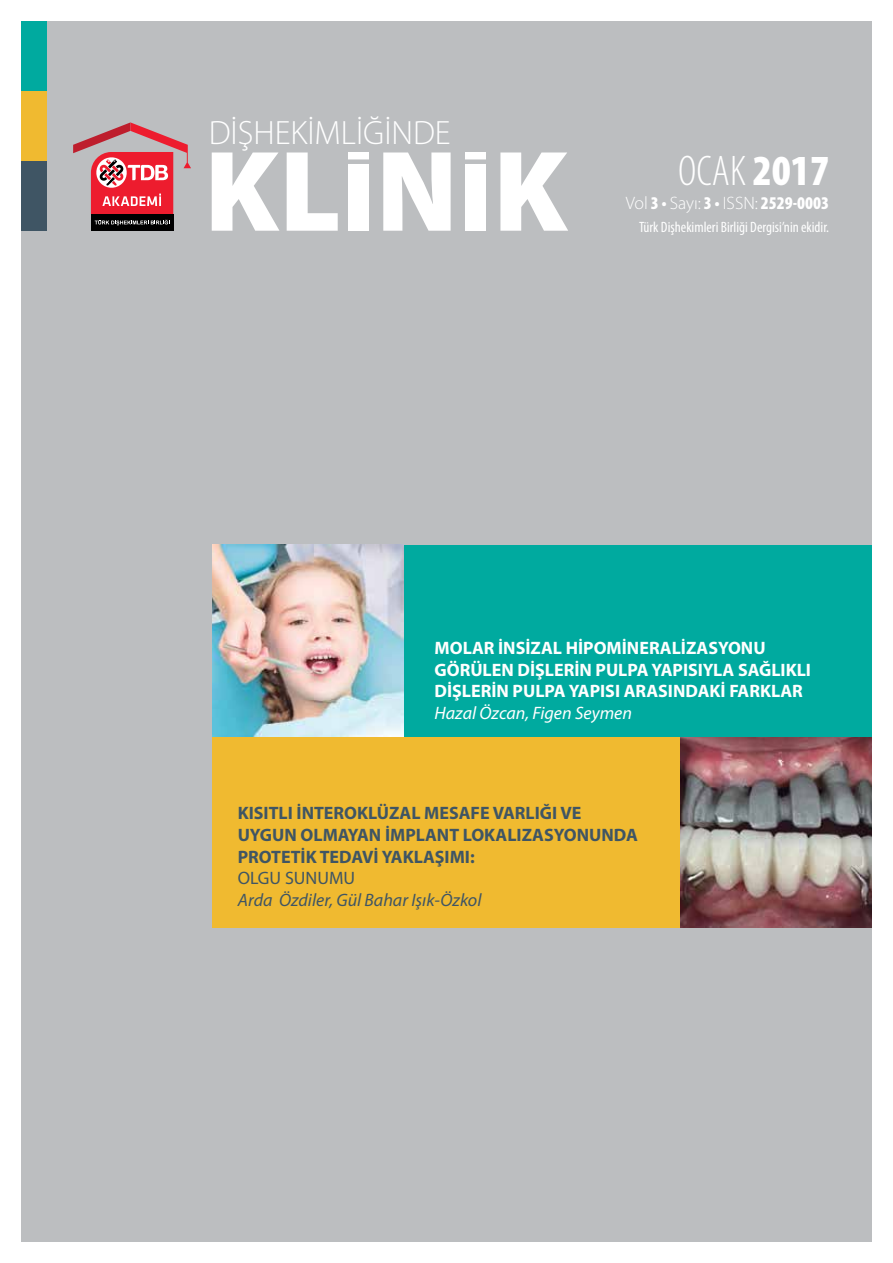
<style>
.page{position:relative;width:893px;height:1263px;background:#fff}
.page>*{position:absolute;margin:0;border:0;box-sizing:border-box;transform-origin:0 0}
.t1{font:900 115.95px "Myriad Pro";color:#fff}
.t2{font:300 condensed 43.05px "Myriad Pro";color:#fff}
.t3{font:300 33.9px "Myriad Pro";color:#fff}
.t4{font:700 18px/21.6px "Myriad Pro";color:#3f5564}
.t5{font:700 18px/21.6px "Myriad Pro";color:#fff}
.t6{font:300 18px "Myriad Pro";color:#fff}
.t7{font:condensed 15px "Myriad Pro";color:#fff}
.s1{font-weight:900}
.s2{font-weight:900;font-stretch:condensed}
.s3{font-weight:400;font-style:italic}
.s4{font-weight:400}
</style>
<div class="page">
<div style="left:21px;top:21px;width:851px;height:1221px;background:#bcbec0"></div>
<div style="left:21px;top:161px;width:26px;height:70px;background:#3f5564"></div>
<div style="left:21px;top:91px;width:26px;height:70px;background:#f0ba30"></div>
<div style="left:21px;top:21px;width:26px;height:70px;background:#00aa9f"></div>
<div style="left:213px;top:736px;width:659px;height:191px;background:#f0ba30"></div>
<img style="left:680px;top:736px;width:192px;height:191px">
<div style="left:213px;top:545px;width:659px;height:191px;background:#00aa9f"></div>
<img style="left:213px;top:545px;width:191px;height:191px">
<div style="left:91px;top:214px;width:82px;height:17px;background:#000"></div>
<svg style="left:95px;top:220px;width:75px;height:5px"></svg>
<svg style="left:73px;top:122px;width:118px;height:92px"></svg>
<p class="t3" style="left:209px;top:112px;width:243px">DİŞHEKİMLİĞİNDE</p>
<p class="t1" style="left:205px;top:114px;width:365px">KLINIK</p>
<p class="t2" style="left:678px;top:145px;width:153px">OCAK <span class="s1">2017</span></p>
<p class="t6" style="left:626px;top:193px;width:205px">Vol <span class="s2">3 •</span> Sayı: <span class="s2">3 •</span> ISSN: <span class="s2">2529-0003</span></p>
<p class="t7" style="left:639px;top:218px;width:192px">Türk Dişhekimleri Birliği Dergisi’nin ekidir.</p>
<p class="t5" style="left:435px;top:637px;width:378px">MOLAR İNSİZAL HİPOMİNERALİZASYONU GÖRÜLEN DİŞLERİN PULPA YAPISIYLA SAĞLIKLI DİŞLERİN PULPA YAPISI ARASINDAKİ FARKLAR <span class="s3">Hazal Özcan, Figen Seymen</span></p>
<p class="t4" style="left:238px;top:802px;width:402px">KISITLI İNTEROKLÜZAL MESAFE VARLIĞI VE<br>UYGUN OLMAYAN İMPLANT LOKALIZASYONUNDA<br>PROTETİK TEDAVİ YAKLAŞIMI:<br><span class="s4">OLGU SUNUMU<br></span><span class="s3">Arda Özdiler, Gül Bahar Işık-Özkol</span></p>
</div>
